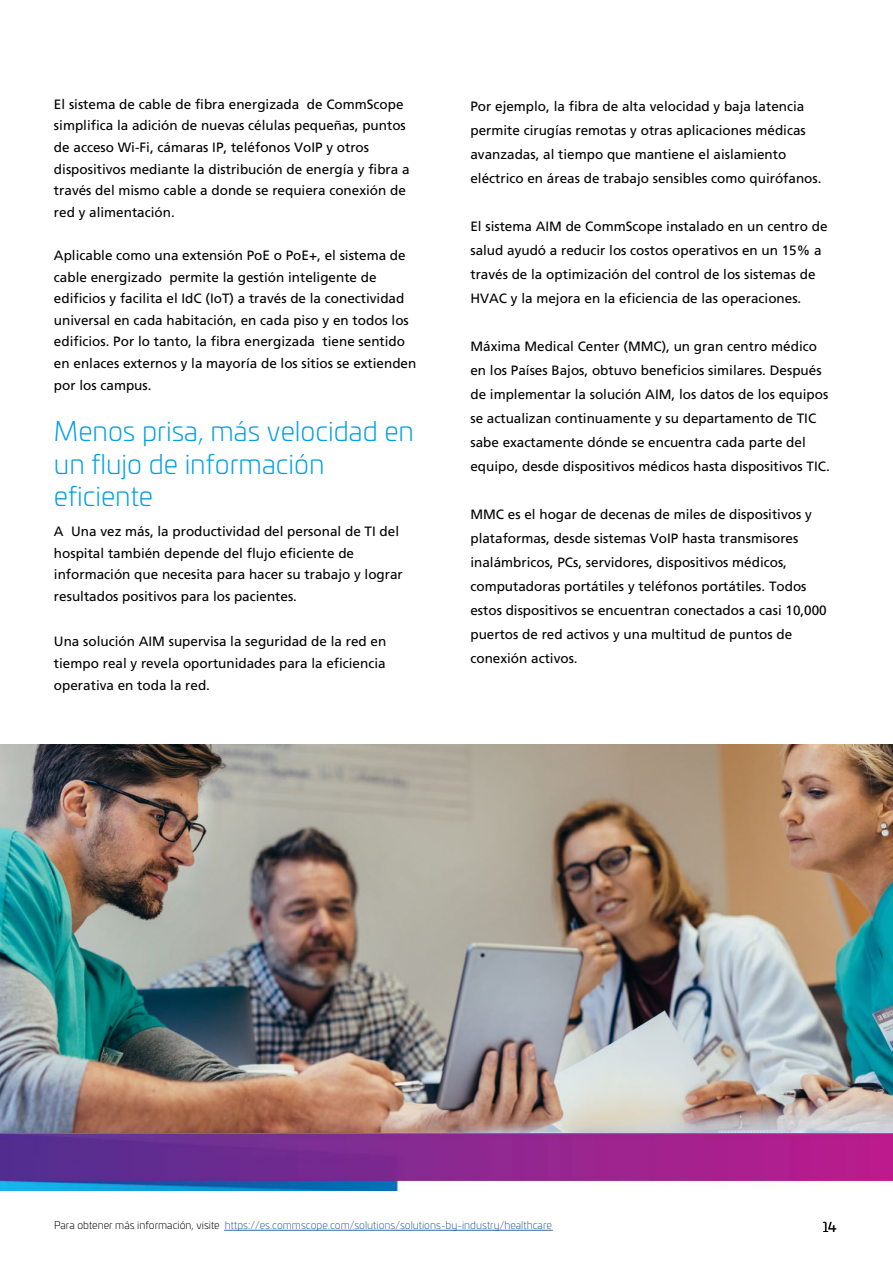
<style>
.page{position:relative;width:893px;height:1263px;background:#fff}
.page>*{position:absolute;margin:0;border:0;box-sizing:border-box;transform-origin:0 0}
.t1{font:300 27px/32.5px "Univia Pro";color:#009fe3}
.t2{font:13.5px/24px "Frutiger LT Pro";color:#000}
.t3{font:13.5px "Univia Pro";color:#000}
.t4{font:300 10.5px "Univia Pro";color:#275b9b}
.s1{color:#000}
</style>
<div class="page">
<img style="left:0;top:744px;width:893px;height:389px">
<img style="left:0;top:1133px;width:893px;height:58px">
<hr style="left:224px;top:1230px;width:329px;height:1px;background:#275b9b">
<p class="t2" style="left:54px;top:93px;width:357px;line-height:21.6px">El sistema de cable de fibra energizada de CommScope simplifica la adición de nuevas células pequeñas, puntos de acceso Wi-Fi, cámaras IP, teléfonos VoIP y otros dispositivos mediante la distribución de energía y fibra a través del mismo cable a donde se requiera conexión de red y alimentación.</p>
<p class="t2" style="left:54px;top:244px;width:364px;line-height:21.6px">Aplicable como una extensión PoE o PoE+, el sistema de cable energizado permite la gestión inteligente de edificios y facilita el IdC (IoT) a través de la conectividad universal en cada habitación, en cada piso y en todos los edificios. Por lo tanto, la fibra energizada tiene sentido en enlaces externos y la mayoría de los sitios se extienden por los campus.</p>
<p class="t1" style="left:54px;top:414px;width:362px">Menos prisa, más velocidad en un flujo de información eficiente</p>
<p class="t2" style="left:54px;top:520px;width:350px;line-height:21.6px">A Una vez más, la productividad del personal de TI del hospital también depende del flujo eficiente de información que necesita para hacer su trabajo y lograr resultados positivos para los pacientes.</p>
<p class="t2" style="left:54px;top:631px;width:334px;line-height:21.6px;text-align:justify">Una solución AIM supervisa la seguridad de la red en tiempo real y revela oportunidades para la eficiencia operativa en toda la red.</p>
<p class="t2" style="left:470px;top:94px;width:353px">Por ejemplo, la fibra de alta velocidad y baja latencia permite cirugías remotas y otras aplicaciones médicas avanzadas, al tiempo que mantiene el aislamiento eléctrico en áreas de trabajo sensibles como quirófanos.</p>
<p class="t2" style="left:470px;top:215px;width:359px">El sistema AIM de CommScope instalado en un centro de salud ayudó a reducir los costos operativos en un 15% a través de la optimización del control de los sistemas de HVAC y la mejora en la eficiencia de las operaciones.</p>
<p class="t2" style="left:470px;top:335px;width:361px">Máxima Medical Center (MMC), un gran centro médico en los Países Bajos, obtuvo beneficios similares. Después de implementar la solución AIM, los datos de los equipos se actualizan continuamente y su departamento de TIC sabe exactamente dónde se encuentra cada parte del equipo, desde dispositivos médicos hasta dispositivos TIC.</p>
<p class="t2" style="left:470px;top:503px;width:358px">MMC es el hogar de decenas de miles de dispositivos y plataformas, desde sistemas VoIP hasta transmisores inalámbricos, PCs, servidores, dispositivos médicos, computadoras portátiles y teléfonos portátiles. Todos estos dispositivos se encuentran conectados a casi 10,000 puertos de red activos y una multitud de puntos de conexión activos.</p>
<p class="t4" style="left:54px;top:1217px;width:499px"><span class="s1">Para obtener más información, visite</span> https://es.commscope.com/solutions/solutions-by-industry/healthcare</p>
<p class="t3" style="left:823px;top:1217px;width:15px">14</p>
</div>
